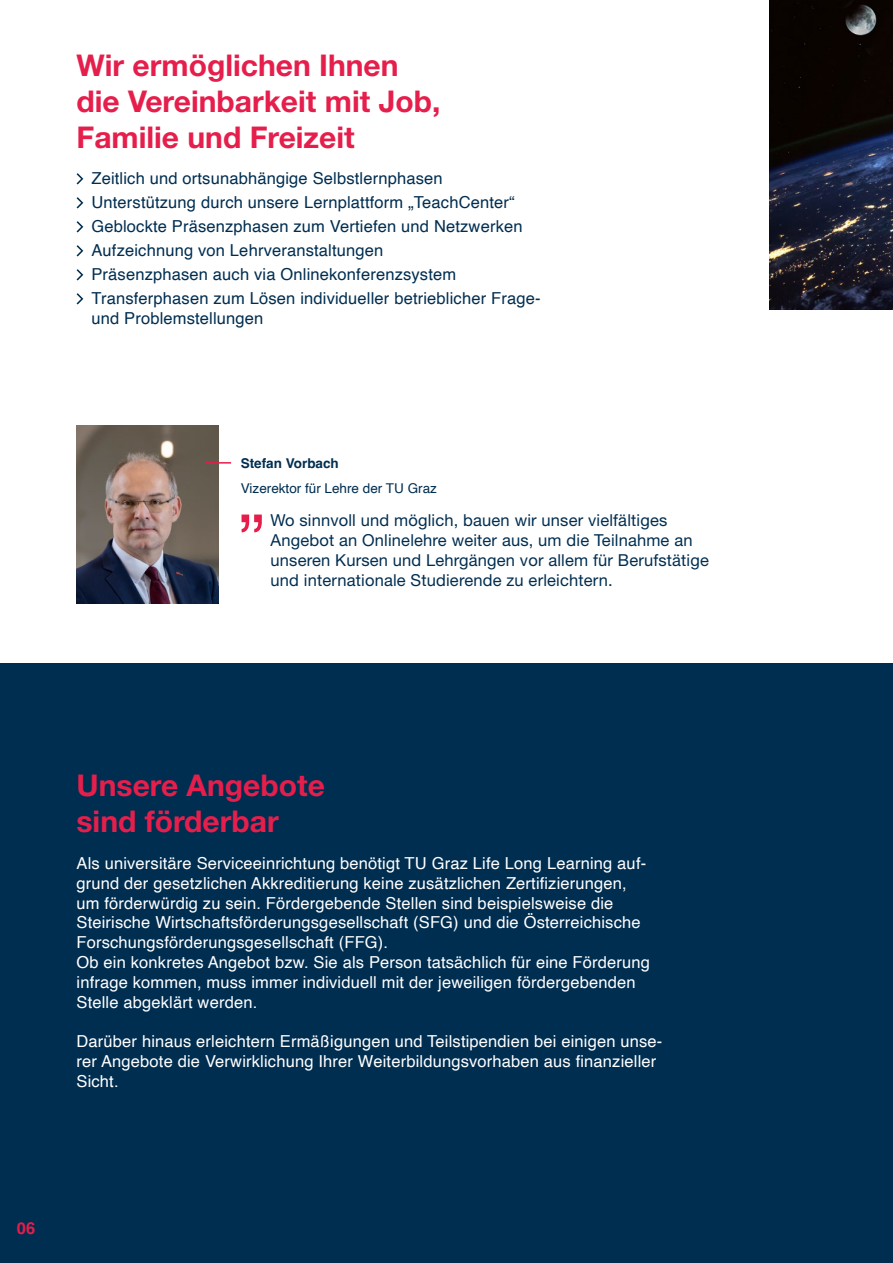
<style>
.page{position:relative;width:893px;height:1263px;background:#fff}
.page>*{position:absolute;margin:0;border:0;box-sizing:border-box;transform-origin:0 0}
.t1{font:700 30px/36px "Helvetica Neue LT Std";color:#e61e4b}
.t2{font:16.5px/19.8px "Helvetica";letter-spacing:.01em;color:#fff}
.t3{font:16.5px/24px "Helvetica";letter-spacing:.01em;color:#002e51}
.t4{font:16.5px/19.8px "Helvetica Neue LT Std";letter-spacing:.01em;color:#002e51}
.t5{font:700 16.5px "Helvetica";color:#e61c4a}
.t6{font:13.5px "Helvetica";color:#002e51}
.t7{font:700 13.5px "Helvetica";color:#002e51}
</style>
<div class="page">
<img style="left:770px;top:0;width:123px;height:309px">
<div style="left:0;top:663px;width:893px;height:600px;background:#002e51"></div>
<svg style="left:77px;top:173px;width:6px;height:11px"></svg>
<svg style="left:77px;top:197px;width:6px;height:11px"></svg>
<svg style="left:77px;top:221px;width:6px;height:11px"></svg>
<svg style="left:77px;top:245px;width:6px;height:11px"></svg>
<svg style="left:77px;top:269px;width:6px;height:11px"></svg>
<svg style="left:77px;top:293px;width:6px;height:11px"></svg>
<img style="left:77px;top:425px;width:142px;height:178px">
<hr style="left:206px;top:462px;width:25px;height:2px;background:#e61c4a">
<svg style="left:242px;top:514px;width:20px;height:18px"></svg>
<h1 class="t1" style="left:77px;top:46px;width:365px">Wir ermöglichen Ihnen die Vereinbarkeit mit Job,<br>Familie und Freizeit</h1>
<p class="t3" style="left:91px;top:167px;width:451px">Zeitlich und ortsunabhängige Selbstlernphasen Unterstützung durch unsere Lernplattform „TeachCenter“ Geblockte Präsenzphasen zum Vertiefen und Netzwerken Aufzeichnung von Lehrveranstaltungen<br>Präsenzphasen auch via Onlinekonferenzsystem Transferphasen zum Lösen individueller betrieblicher Frage-</p>
<p class="t3" style="left:91px;top:307px;width:174px">und Problemstellungen</p>
<p class="t7" style="left:241px;top:455px;width:100px">Stefan Vorbach</p>
<p class="t6" style="left:241px;top:477px;width:198px">Vizerektor für Lehre der TU Graz</p>
<p class="t4" style="left:271px;top:510px;width:440px">Wo sinnvoll und möglich, bauen wir unser vielfältiges Angebot an Onlinelehre weiter aus, um die Teilnahme an unseren Kursen und Lehrgängen vor allem für Berufstätige und internationale Studierende zu erleichtern.</p>
<h1 class="t1" style="left:77px;top:767px;width:250px">Unsere Angebote sind förderbar</h1>
<p class="t2" style="left:77px;top:854px;width:575px">Als universitäre Serviceeinrichtung benötigt TU Graz Life Long Learning auf&shy;grund der gesetzlichen Akkreditierung keine zusätzlichen Zertifizierungen, um förderwürdig zu sein. Fördergebende Stellen sind beispielsweise die Steirische Wirtschaftsförderungsgesellschaft (SFG) und die Österreichische Forschungsförderungsgesellschaft (FFG).<br>Ob ein konkretes Angebot bzw. Sie als Person tatsächlich für eine Förderung infrage kommen, muss immer individuell mit der jeweiligen fördergebenden Stelle abgeklärt werden.</p>
<p class="t2" style="left:77px;top:1032px;width:587px">Darüber hinaus erleichtern Ermäßigungen und Teilstipendien bei einigen unse&shy;rer Angebote die Verwirklichung Ihrer Weiterbildungsvorhaben aus finanzieller<br>Sicht.</p>
<p class="t5" style="left:17px;top:1218px;width:20px">06</p>
</div>
